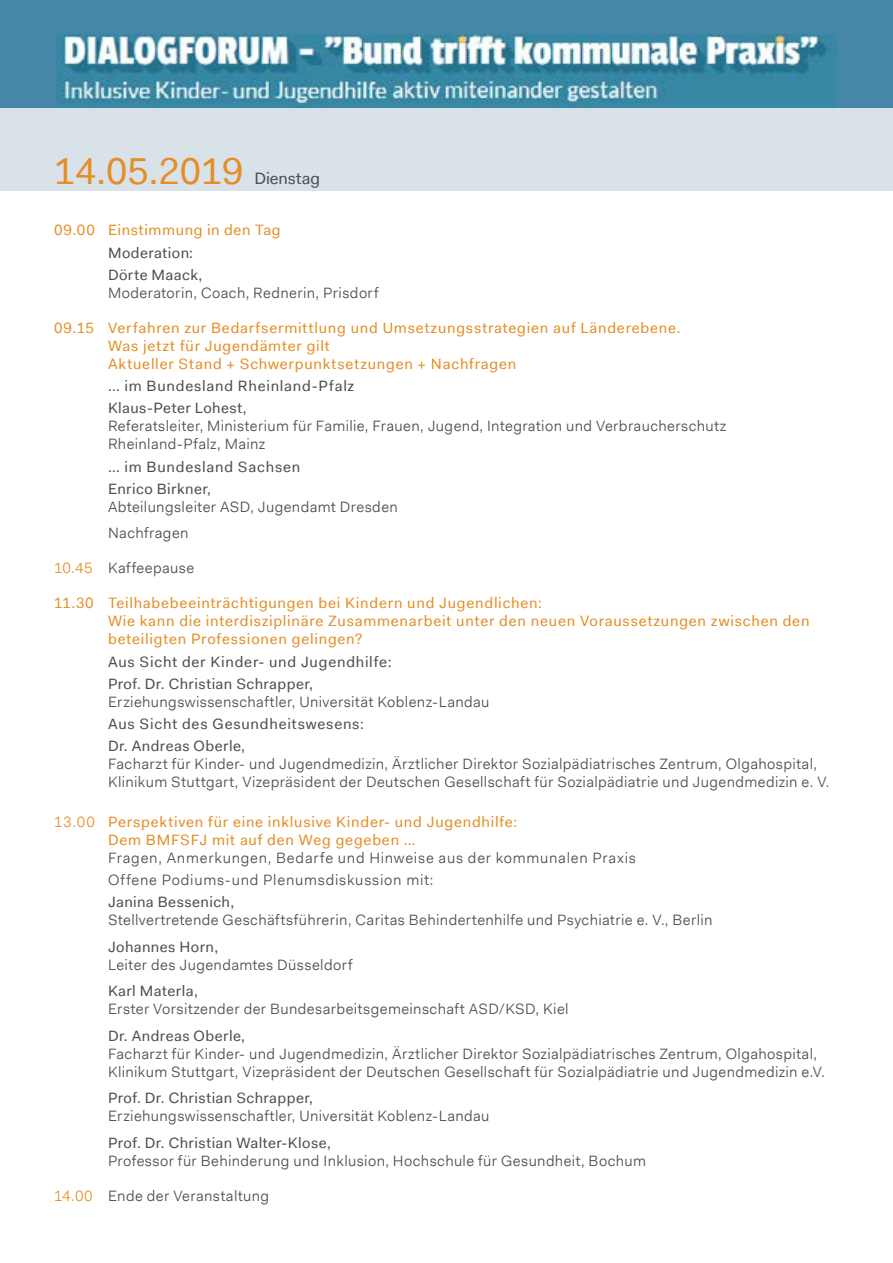
<style>
.page{position:relative;width:893px;height:1263px;background:#fff}
.page>*{position:absolute;margin:0;border:0;box-sizing:border-box;transform-origin:0 0}
.t1{font:37.5px "Fakt Pro";color:#e48e26}
.t2{font:16.5px "Fakt Pro";color:#495051}
.t3{font:15px/18px "Fakt Pro Blond";letter-spacing:.025em;color:#495051}
.t4{font:15px/18px "Fakt Pro";letter-spacing:.055em;color:#e48e26}
.t5{font:15px/22.2px "Fakt Pro";letter-spacing:.035em;color:#495051}
.t6{font:15px/22.2px "Fakt Pro Blond";letter-spacing:.05em;color:#495051}
.s1{color:#e48e26}
.s2{font-family:"Fakt Pro Blond"}
</style>
<div class="page">
<div style="left:0;top:0;width:893px;height:190px;background:#d9e2e8"></div>
<div style="left:0;top:0;width:893px;height:107px;background:#4586a9"></div>
<img style="left:56px;top:34px;width:781px;height:73px">
<h1 class="t1" style="left:54px;top:146px;width:191px">14.05.2019</h1>
<p class="t2" style="left:254px;top:167px;width:67px">Dienstag</p>
<p class="t4" style="left:54px;top:221px;width:228px">09.00 Einstimmung in den Tag</p>
<p class="t5" style="left:108px;top:241px;width:96px">Moderation:<br>Dörte Maack,</p>
<p class="t3" style="left:108px;top:284px;width:272px">Moderatorin, Coach, Rednerin, Prisdorf</p>
<p class="t4" style="left:108px;top:319px;width:574px;text-indent:-54px">09.15 Verfahren zur Bedarfsermittlung und Umsetzungsstrategien auf Länderebene.<br>Was jetzt für Jugendämter gilt<br>Aktueller Stand + Schwerpunktsetzungen + Nachfragen</p>
<p class="t5" style="left:108px;top:375px;width:248px">… im Bundesland Rheinland-Pfalz<br>Klaus-Peter Lohest,</p>
<p class="t3" style="left:108px;top:417px;width:620px">Referatsleiter, Ministerium für Familie, Frauen, Jugend, Integration und Verbraucherschutz<br>Rheinland-Pfalz, Mainz</p>
<p class="t5" style="left:108px;top:455px;width:194px">… im Bundesland Sachsen<br>Enrico Birkner,</p>
<p class="t3" style="left:108px;top:493px;width:291px;line-height:26.5px">Abteilungsleiter ASD, Jugendamt Dresden<br>Nachfragen</p>
<p class="t3" style="left:54px;top:559px;width:142px"><span class="s1">10.45</span> Kaffeepause</p>
<p class="t4" style="left:108px;top:594px;width:703px;text-indent:-54px">11.30 Teilhabebeeinträchtigungen bei Kindern und Jugendlichen:<br>Wie kann die interdisziplinäre Zusammenarbeit unter den neuen Voraussetzungen zwischen den beteiligten Professionen gelingen?</p>
<p class="t5" style="left:108px;top:650px;width:285px">Aus Sicht der Kinder- und Jugendhilfe:<br>Prof. Dr. Christian Schrapper,</p>
<p class="t3" style="left:108px;top:693px;width:383px">Erziehungswissenschaftler, Universität Koblenz-Landau</p>
<p class="t5" style="left:108px;top:713px;width:257px">Aus Sicht des Gesundheitswesens:<br>Dr. Andreas Oberle,</p>
<p class="t3" style="left:108px;top:755px;width:723px">Facharzt für Kinder- und Jugendmedizin, Ärztlicher Direktor Sozialpädiatrisches Zentrum, Olgahospital,<br>Klinikum Stuttgart, Vizepräsident der Deutschen Gesellschaft für Sozialpädiatrie und Jugendmedizin e. V.</p>
<p class="t4" style="left:108px;top:812px;width:411px;text-indent:-54px"><span class="s2">13.00</span> Perspektiven für eine inklusive Kinder- und Jugendhilfe:<br>Dem BMFSFJ mit auf den Weg gegeben …</p>
<p class="t6" style="left:108px;top:846px;width:530px">Fragen, Anmerkungen, Bedarfe und Hinweise aus der kommunalen Praxis<br>Offene Podiums-und Plenumsdiskussion mit:</p>
<p class="t5" style="left:108px;top:891px;width:128px">Janina Bessenich,</p>
<p class="t3" style="left:108px;top:911px;width:606px">Stellvertretende Geschäftsführerin, Caritas Behindertenhilfe und Psychiatrie e. V., Berlin</p>
<p class="t5" style="left:108px;top:935px;width:112px">Johannes Horn,</p>
<p class="t3" style="left:108px;top:955px;width:246px">Leiter des Jugendamtes Düsseldorf</p>
<p class="t5" style="left:108px;top:980px;width:91px">Karl Materla,</p>
<p class="t3" style="left:108px;top:1000px;width:462px">Erster Vorsitzender der Bundesarbeitsgemeinschaft ASD/KSD, Kiel</p>
<p class="t5" style="left:108px;top:1024px;width:139px">Dr. Andreas Oberle,</p>
<p class="t3" style="left:108px;top:1044px;width:718px">Facharzt für Kinder- und Jugendmedizin, Ärztlicher Direktor Sozialpädiatrisches Zentrum, Olgahospital,<br>Klinikum Stuttgart, Vizepräsident der Deutschen Gesellschaft für Sozialpädiatrie und Jugendmedizin e.V.</p>
<p class="t5" style="left:108px;top:1087px;width:207px">Prof. Dr. Christian Schrapper,</p>
<p class="t3" style="left:108px;top:1107px;width:383px">Erziehungswissenschaftler, Universität Koblenz-Landau</p>
<p class="t5" style="left:108px;top:1131px;width:224px">Prof. Dr. Christian Walter-Klose,</p>
<p class="t3" style="left:108px;top:1151px;width:539px">Professor für Behinderung und Inklusion, Hochschule für Gesundheit, Bochum</p>
<p class="t3" style="left:54px;top:1186px;width:217px"><span class="s1">14.00</span> Ende der Veranstaltung</p>
</div>
